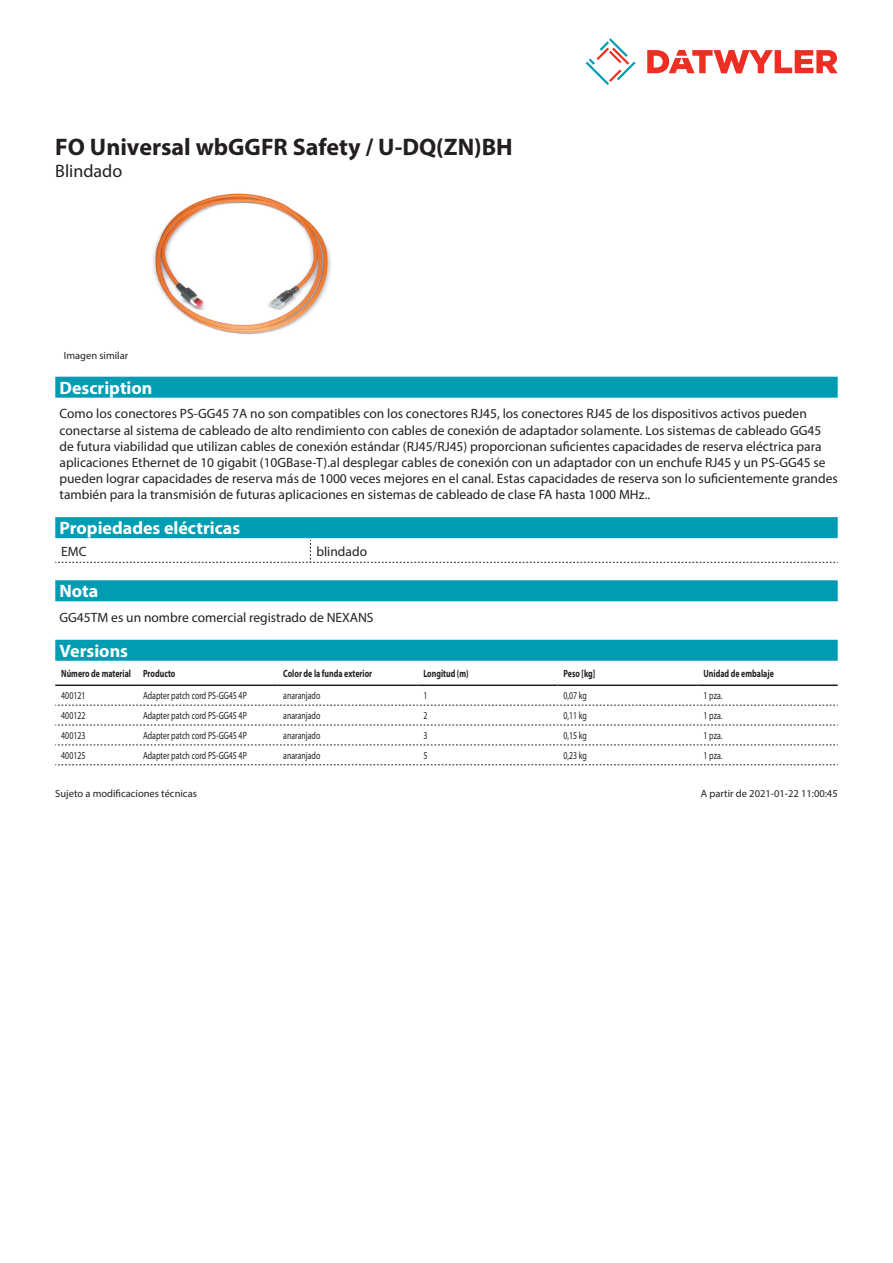
<style>
.page{position:relative;width:893px;height:1263px;background:#fff}
.page>*{position:absolute;margin:0;border:0;box-sizing:border-box;transform-origin:0 0}
.Product_Head{font:700 24px "Myriad Pro";color:#231f20}
.Standard_Head_Proper{font:700 18px "Myriad Pro";color:#fff}
.SubHead{font:18px "Myriad Pro";color:#231f20}
.Standard_text{font:13.5px/16.2px "Myriad Pro";color:#231f20}
.myriad_light_propert{font:13.5px "Myriad Pro";color:#231f20}
.myriadlight{font:10.5px "Myriad Pro";color:#231f20;scale:.75 1}
.myriadbold{font:700 10.5px "Myriad Pro";color:#231f20;scale:.75 1}
.Footnote{font:10.5px "Myriad Pro";color:#231f20}
.imagetext{font:10.5px "Myriad Pro";color:#231f20}
</style>
<div class="page">
<svg style="left:586px;top:38px;width:49px;height:47px"></svg>
<svg style="left:647px;top:50px;width:191px;height:23px"></svg>
<div style="left:55px;top:580px;width:783px;height:21px;background:#009cb3"></div>
<img style="left:153px;top:193px;width:178px;height:142px">
<div style="left:55px;top:640px;width:783px;height:21px;background:#009cb3"></div>
<hr style="left:55px;top:684px;width:82px;height:2px;background:#231f20">
<hr style="left:137px;top:684px;width:140px;height:2px;background:#231f20">
<hr style="left:277px;top:684px;width:140px;height:2px;background:#231f20">
<hr style="left:417px;top:684px;width:140px;height:2px;background:#231f20">
<hr style="left:557px;top:684px;width:141px;height:2px;background:#231f20">
<hr style="left:698px;top:684px;width:140px;height:2px;background:#231f20">
<svg style="left:55px;top:705px;width:783px;height:1px"></svg>
<svg style="left:55px;top:725px;width:783px;height:1px"></svg>
<svg style="left:55px;top:745px;width:783px;height:1px"></svg>
<svg style="left:55px;top:764px;width:783px;height:1px"></svg>
<div style="left:55px;top:377px;width:783px;height:21px;background:#009cb3"></div>
<div style="left:55px;top:517px;width:783px;height:21px;background:#009cb3"></div>
<svg style="left:55px;top:540px;width:783px;height:23px"></svg>
<p class="Product_Head" style="left:55px;top:131px;width:459px">FO Universal wbGGFR Safety / U-DQ(ZN)BH</p>
<p class="SubHead" style="left:55px;top:160px;width:69px">Blindado</p>
<p class="imagetext" style="left:64px;top:349px;width:66px">Imagen similar</p>
<p class="Standard_Head_Proper" style="left:60px;top:376px;width:94px">Description</p>
<p class="Standard_text" style="left:60px;top:406px;width:780px">Como los conectores PS-GG45 7A no son compatibles con los conectores RJ45, los conectores RJ45 de los dispositivos activos pueden conectarse al sistema de cableado de alto rendimiento con cables de conexión de adaptador solamente. Los sistemas de cableado GG45 de futura viabilidad que utilizan cables de conexión estándar (RJ45/RJ45) proporcionan suficientes capacidades de reserva eléctrica para aplicaciones Ethernet de 10 gigabit (10GBase-T).al desplegar cables de conexión con un adaptador con un enchufe RJ45 y un PS-GG45 se pueden lograr capacidades de reserva más de 1000 veces mejores en el canal. Estas capacidades de reserva son lo suficientemente grandes también para la transmisión de futuras aplicaciones en sistemas de cableado de clase FA hasta 1000 MHz..</p>
<p class="Standard_Head_Proper" style="left:60px;top:516px;width:182px">Propiedades eléctricas</p>
<p class="myriad_light_propert" style="left:61px;top:543px;width:27px">EMC</p>
<p class="myriad_light_propert" style="left:316px;top:543px;width:52px">blindado</p>
<p class="Standard_Head_Proper" style="left:60px;top:579px;width:40px">Nota</p>
<p class="Standard_text" style="left:60px;top:609px;width:316px">GG45TM es un nombre comercial registrado de NEXANS</p>
<p class="Standard_Head_Proper" style="left:60px;top:639px;width:70px">Versions</p>
<p class="myriadbold" style="left:61px;top:666px;width:95px">Número de material</p>
<p class="myriadbold" style="left:143px;top:666px;width:45px">Producto</p>
<p class="myriadbold" style="left:283px;top:666px;width:120px">Color de la funda exterior</p>
<p class="myriadbold" style="left:423px;top:666px;width:62px">Longitud (m)</p>
<p class="myriadbold" style="left:563px;top:666px;width:44px">Peso [kg]</p>
<p class="myriadbold" style="left:704px;top:666px;width:95px">Unidad de embalaje</p>
<p class="myriadlight" style="left:61px;top:689px;width:34px">400121</p>
<p class="myriadlight" style="left:143px;top:689px;width:140px">Adapter patch cord PS-GG45 4P</p>
<p class="myriadlight" style="left:283px;top:689px;width:51px">anaranjado</p>
<p class="myriadlight" style="left:423px;top:689px;width:7px">1</p>
<p class="myriadlight" style="left:563px;top:689px;width:33px">0,07 kg</p>
<p class="myriadlight" style="left:704px;top:689px;width:27px">1 pza.</p>
<p class="myriadlight" style="left:61px;top:709px;width:34px">400122</p>
<p class="myriadlight" style="left:143px;top:709px;width:140px">Adapter patch cord PS-GG45 4P</p>
<p class="myriadlight" style="left:283px;top:709px;width:51px">anaranjado</p>
<p class="myriadlight" style="left:423px;top:709px;width:7px">2</p>
<p class="myriadlight" style="left:563px;top:709px;width:33px">0,11 kg</p>
<p class="myriadlight" style="left:704px;top:709px;width:27px">1 pza.</p>
<p class="myriadlight" style="left:61px;top:729px;width:34px">400123</p>
<p class="myriadlight" style="left:143px;top:729px;width:140px">Adapter patch cord PS-GG45 4P</p>
<p class="myriadlight" style="left:283px;top:729px;width:51px">anaranjado</p>
<p class="myriadlight" style="left:423px;top:729px;width:7px">3</p>
<p class="myriadlight" style="left:563px;top:729px;width:33px">0,15 kg</p>
<p class="myriadlight" style="left:704px;top:729px;width:27px">1 pza.</p>
<p class="myriadlight" style="left:61px;top:749px;width:34px">400125</p>
<p class="myriadlight" style="left:143px;top:749px;width:140px">Adapter patch cord PS-GG45 4P</p>
<p class="myriadlight" style="left:283px;top:749px;width:51px">anaranjado</p>
<p class="myriadlight" style="left:423px;top:749px;width:7px">5</p>
<p class="myriadlight" style="left:563px;top:749px;width:33px">0,23 kg</p>
<p class="myriadlight" style="left:704px;top:749px;width:27px">1 pza.</p>
<p class="Footnote" style="left:55px;top:786px;width:143px">Sujeto a modificaciones técnicas</p>
<p class="Footnote" style="left:701px;top:786px;width:138px">A partir de 2021-01-22 11:00:45</p>
</div>
